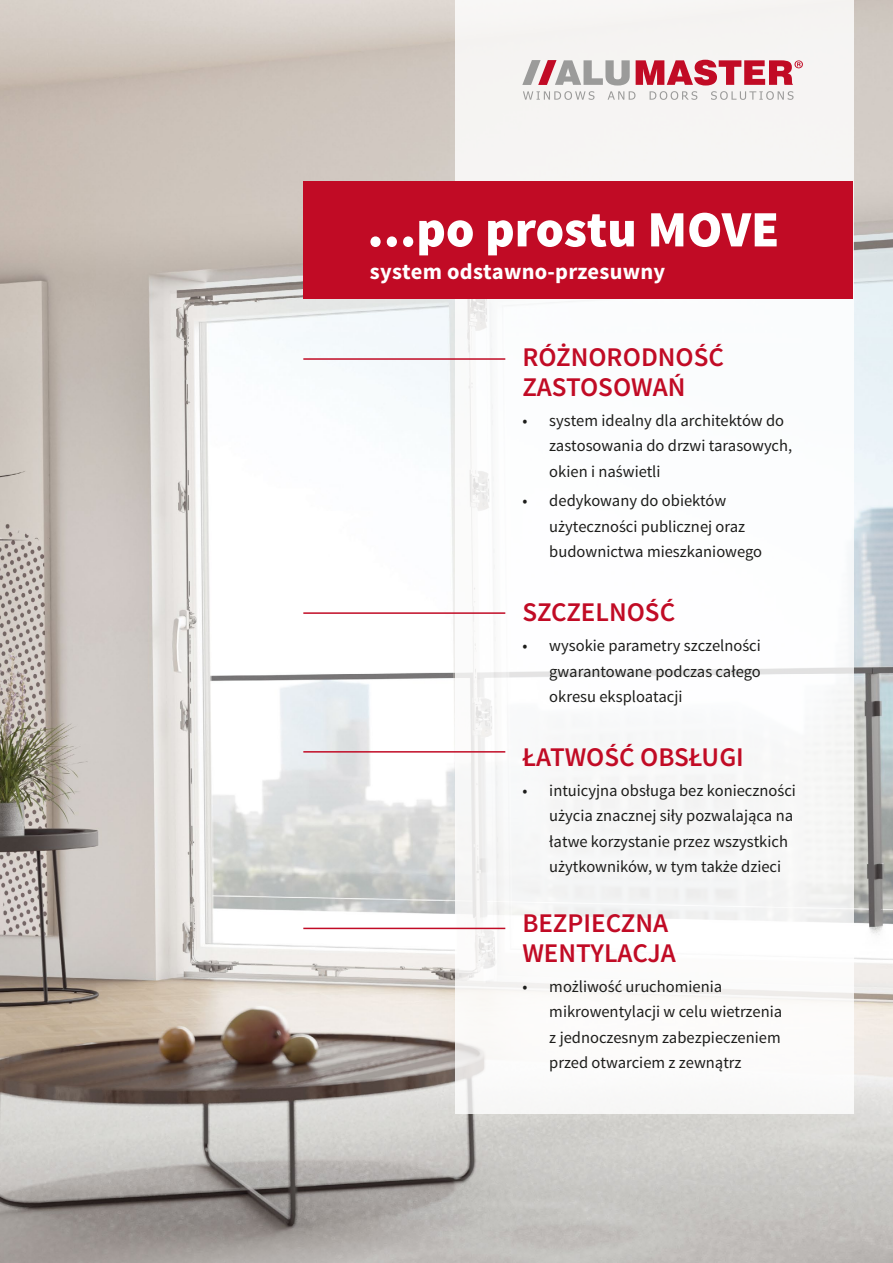
<style>
.page{position:relative;width:893px;height:1263px;background:#fff}
.page>*{position:absolute;margin:0;border:0;box-sizing:border-box;transform-origin:0 0}
.t1{font:900 51px "Source Sans Pro";color:#fff}
.t2{font:600 27px/30px "Source Sans Pro";color:#c10b25}
.t3{font:700 22.5px "Source Sans Pro";letter-spacing:.01em;color:#fff}
.t4{font:16.5px/25.5px "Source Sans Pro";color:#1d1d1b}
</style>
<div class="page">
<img style="left:0;top:0;width:893px;height:1263px">
<div style="left:455px;top:0;width:398px;height:1114px;background:#fff"></div>
<svg style="left:522px;top:60px;width:281px;height:40px"></svg>
<div style="left:303px;top:181px;width:550px;height:118px;background:#c10b25"></div>
<hr style="left:303px;top:612px;width:202px;height:2px;background:#c10b25">
<hr style="left:303px;top:751px;width:202px;height:2px;background:#c10b25">
<hr style="left:303px;top:928px;width:202px;height:1px;background:#c10b25">
<hr style="left:303px;top:358px;width:202px;height:2px;background:#c10b25">
<svg style="left:0;top:0;width:6px;height:6px"></svg>
<h1 class="t1" style="left:367px;top:196px;width:413px">...po prostu MOVE</h1>
<h3 class="t3" style="left:370px;top:257px;width:297px">system odstawno-przesuwny</h3>
<h2 class="t2" style="left:522px;top:343px;width:203px">RÓŻNORODNOŚĆ<br>ZASTOSOWAŃ</h2>
<p class="t4" style="left:549px;top:408px;width:244px;text-indent:-27px">• system idealny dla architektów do zastosowania do drzwi tarasowych, okien i naświetli</p>
<p class="t4" style="left:549px;top:488px;width:214px;text-indent:-27px">• dedykowany do obiektów użyteczności publicznej oraz budownictwa mieszkaniowego</p>
<h2 class="t2" style="left:522px;top:598px;width:154px">SZCZELNOŚĆ</h2>
<p class="t4" style="left:549px;top:633px;width:213px;text-align:justify;text-indent:-27px">• wysokie parametry szczelności gwarantowane podczas całego okresu eksploatacji</p>
<h2 class="t2" style="left:522px;top:743px;width:223px">ŁATWOŚĆ OBSŁUGI</h2>
<p class="t4" style="left:549px;top:778px;width:248px;text-indent:-27px">• intuicyjna obsługa bez konieczności użycia znacznej siły pozwalająca na łatwe korzystanie przez wszystkich użytkowników, w tym także dzieci</p>
<h2 class="t2" style="left:522px;top:909px;width:155px">BEZPIECZNA<br>WENTYLACJA</h2>
<p class="t4" style="left:549px;top:974px;width:234px;text-indent:-27px">• możliwość uruchomienia mikrowentylacji w celu wietrzenia z jednoczesnym zabezpieczeniem przed otwarciem z zewnątrz</p>
</div>
